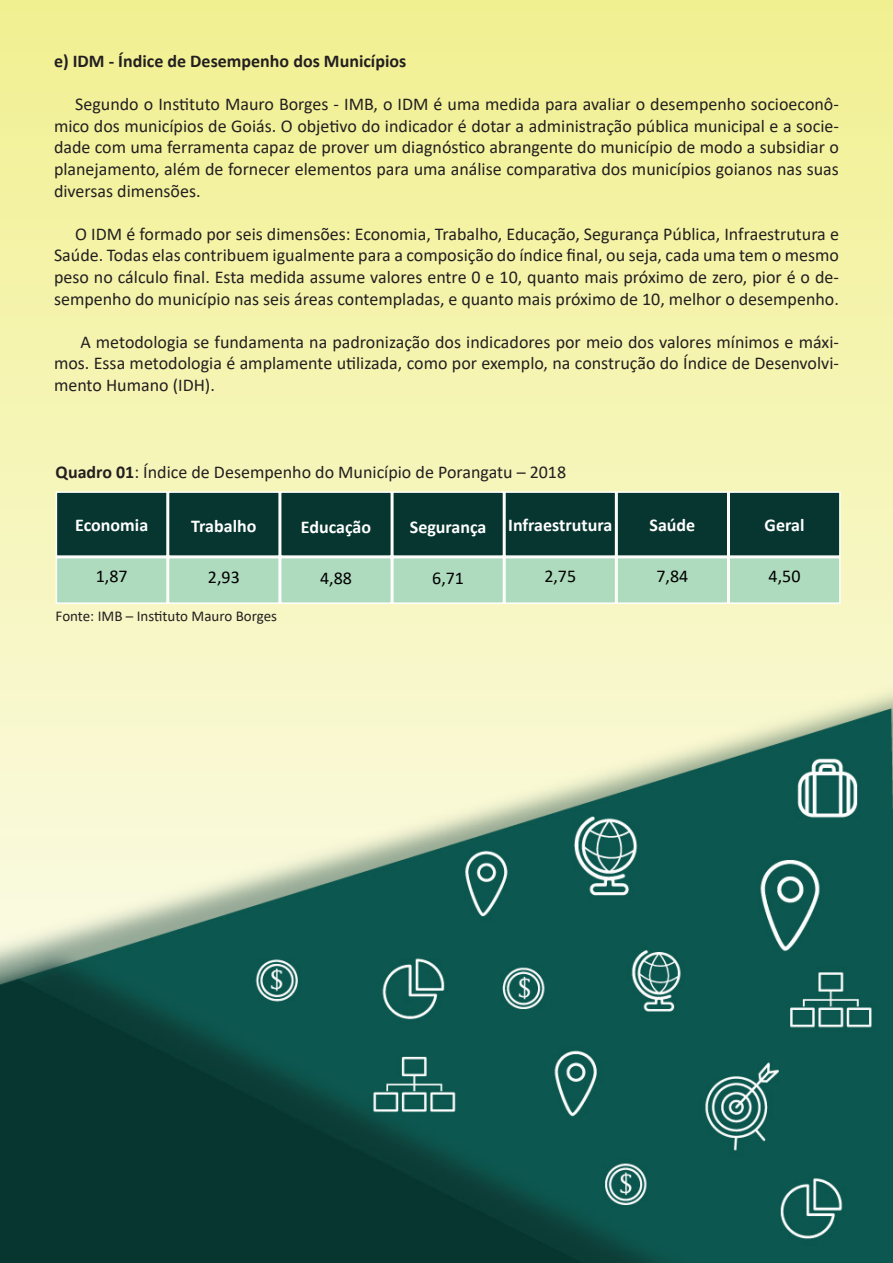
<style>
.page{position:relative;width:893px;height:1263px;background:#fff}
.page>*{position:absolute;margin:0;border:0;box-sizing:border-box;transform-origin:0 0}
.t1{font:18px/21.6px "Calibri";color:#231f20;text-align:justify}
.t2{font:700 18px "Calibri";color:#fff}
.t3{font:700 18px "Calibri";color:#231f20}
.t4{font:18px "Calibri";color:#000001}
.t5{font:15px "Calibri";color:#231f20}
.s1{font-weight:700}
</style>
<div class="page">
<div style="left:56px;top:491px;width:112px;height:66px;background:#073630;border:2px solid #fff"></div>
<div style="left:168px;top:491px;width:112px;height:66px;background:#073630;border:2px solid #fff"></div>
<div style="left:280px;top:491px;width:112px;height:66px;background:#073630;border:2px solid #fff"></div>
<div style="left:392px;top:491px;width:112px;height:66px;background:#073630;border:2px solid #fff"></div>
<div style="left:504px;top:491px;width:112px;height:66px;background:#073630;border:2px solid #fff"></div>
<div style="left:616px;top:491px;width:112px;height:66px;background:#073630;border:2px solid #fff"></div>
<div style="left:728px;top:491px;width:113px;height:66px;background:#073630;border:2px solid #fff"></div>
<div style="left:56px;top:557px;width:112px;height:47px;background:#aedabd;border:2px solid #fff"></div>
<div style="left:168px;top:557px;width:112px;height:47px;background:#aedabd;border:2px solid #fff"></div>
<div style="left:280px;top:557px;width:112px;height:47px;background:#aedabd;border:2px solid #fff"></div>
<div style="left:392px;top:557px;width:112px;height:47px;background:#aedabd;border:2px solid #fff"></div>
<div style="left:504px;top:557px;width:112px;height:47px;background:#aedabd;border:2px solid #fff"></div>
<div style="left:616px;top:557px;width:112px;height:47px;background:#aedabd;border:2px solid #fff"></div>
<div style="left:728px;top:557px;width:113px;height:47px;background:#aedabd;border:2px solid #fff"></div>
<img style="left:0;top:666px;width:893px;height:597px">
<p class="t3" style="left:54px;top:48px;width:354px">e) IDM - Índice de Desempenho dos Municípios</p>
<p class="t1" style="left:54px;top:93px;width:786px;text-indent:21px">Segundo o Instituto Mauro Borges - IMB, o IDM é uma medida para avaliar o desempenho socioeconô&shy;mico dos municípios de Goiás. O objetivo do indicador é dotar a administração pública municipal e a socie&shy;dade com uma ferramenta capaz de prover um diagnóstico abrangente do município de modo a subsidiar o planejamento, além de fornecer elementos para uma análise comparativa dos municípios goianos nas suas diversas dimensões.</p>
<p class="t1" style="left:54px;top:223px;width:786px;text-indent:21px">O IDM é formado por seis dimensões: Economia, Trabalho, Educação, Segurança Pública, Infraestrutura e Saúde. Todas elas contribuem igualmente para a composição do índice final, ou seja, cada uma tem o mesmo peso no cálculo final. Esta medida assume valores entre 0 e 10, quanto mais próximo de zero, pior é o de&shy;sempenho do município nas seis áreas contempladas, e quanto mais próximo de 10, melhor o desempenho.</p>
<p class="t1" style="left:54px;top:331px;width:786px;text-indent:26px">A metodologia se fundamenta na padronização dos indicadores por meio dos valores mínimos e máxi&shy;mos. Essa metodologia é amplamente utilizada, como por exemplo, na construção do Índice de Desenvolvi&shy;mento Humano (IDH).</p>
<p class="t1" style="left:56px;top:461px;width:512px"><span class="s1">Quadro 01</span>: Índice de Desempenho do Município de Porangatu – 2018</p>
<p class="t2" style="left:75px;top:513px;width:74px">Economia</p>
<p class="t4" style="left:96px;top:564px;width:33px">1,87</p>
<p class="t2" style="left:508px;top:512px;width:106px">Infraestrutura</p>
<p class="t4" style="left:544px;top:564px;width:33px">2,75</p>
<p class="t2" style="left:191px;top:514px;width:67px">Trabalho</p>
<p class="t4" style="left:208px;top:565px;width:33px">2,93</p>
<p class="t2" style="left:301px;top:514px;width:72px">Educação</p>
<p class="t4" style="left:320px;top:565px;width:33px">4,88</p>
<p class="t2" style="left:410px;top:514px;width:78px">Segurança</p>
<p class="t4" style="left:432px;top:565px;width:33px">6,71</p>
<p class="t5" style="left:56px;top:606px;width:223px">Fonte: IMB – Instituto Mauro Borges</p>
<p class="t2" style="left:649px;top:512px;width:47px">Saúde</p>
<p class="t4" style="left:656px;top:564px;width:33px">7,84</p>
<p class="t2" style="left:765px;top:513px;width:41px">Geral</p>
<p class="t4" style="left:769px;top:564px;width:33px">4,50</p>
</div>
